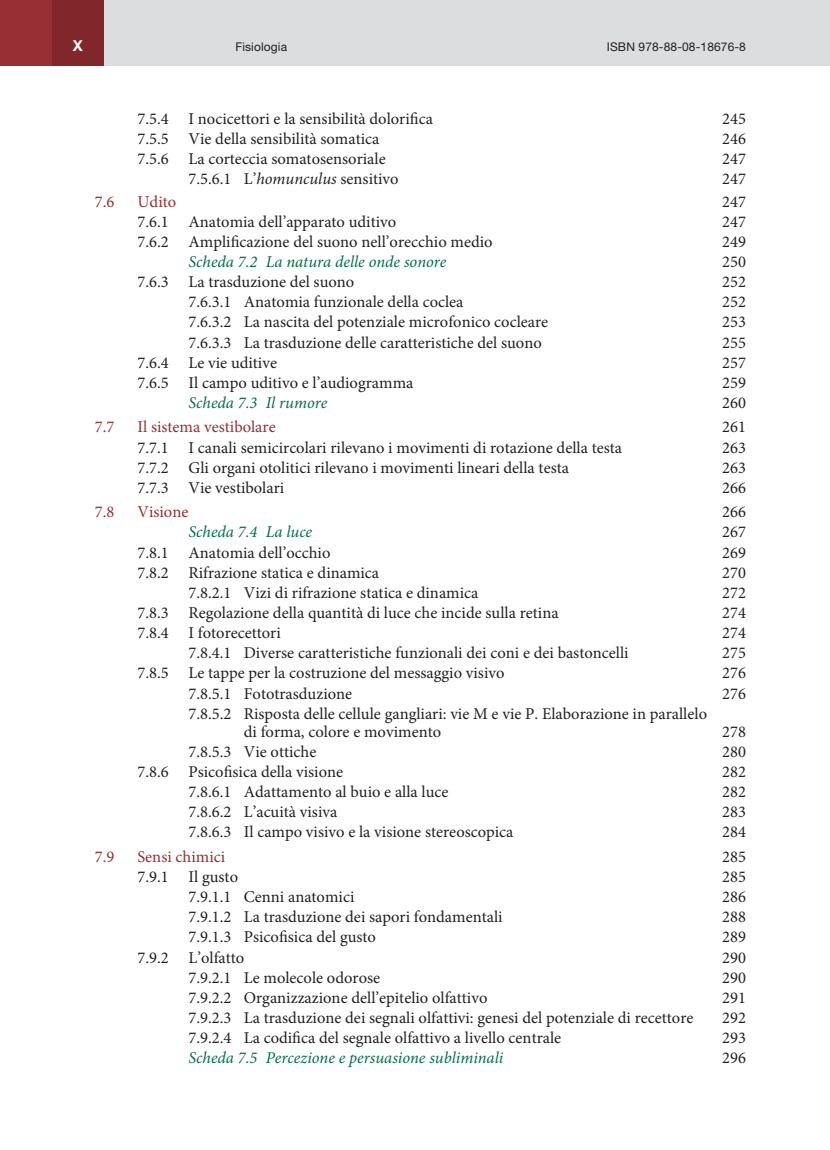
<style>
.page{position:relative;width:830px;height:1150px;background:#fff}
.page>*{position:absolute;margin:0;border:0;box-sizing:border-box;transform-origin:0 0}
.t1{font:16.5px/18px "Minion Pro";color:#231f20}
.t2{font:italic 16.5px "Minion Pro";color:#016f45}
.t3{font:16.5px "Minion Pro";color:#962e33}
.t4{font:700 15px "Helvetica Neue LT Std";color:#fff}
.t5{font:12px "Helvetica Neue LT Std";letter-spacing:.01em;color:#231f20}
.s1{font-style:italic}
</style>
<div class="page">
<div style="left:52px;top:0;width:777px;height:65px;background:#dcdddf"></div>
<div style="left:0;top:0;width:103px;height:65px;background:linear-gradient(to right,#9c3035,#7b252a)"></div>
<p class="t4" style="left:73px;top:37px;width:12px">X</p>
<p class="t5" style="left:235px;top:40px;width:53px">Fisiologia</p>
<p class="t5" style="left:606px;top:40px;width:141px">ISBN 978-88-08-18676-8</p>
<p class="t1" style="left:137px;top:110px;width:297px">7.5.4 I nocicettori e la sensibilità dolorifica</p>
<p class="t1" style="left:722px;top:110px;width:25px">245</p>
<p class="t1" style="left:137px;top:130px;width:243px">7.5.5 Vie della sensibilità somatica</p>
<p class="t1" style="left:722px;top:130px;width:25px">246</p>
<p class="t1" style="left:137px;top:150px;width:250px">7.5.6 La corteccia somatosensoriale</p>
<p class="t1" style="left:722px;top:150px;width:25px">247</p>
<p class="t1" style="left:188px;top:170px;width:211px">7.5.6.1 L’<span class="s1">homunculus</span> sensitivo</p>
<p class="t1" style="left:722px;top:170px;width:25px">247</p>
<p class="t3" style="left:95px;top:190px;width:21px">7.6</p>
<p class="t3" style="left:137px;top:190px;width:40px">Udito</p>
<p class="t1" style="left:722px;top:192px;width:25px">247</p>
<p class="t1" style="left:137px;top:212px;width:260px">7.6.1 Anatomia dell’apparato uditivo</p>
<p class="t1" style="left:722px;top:212px;width:25px">247</p>
<p class="t1" style="left:137px;top:233px;width:356px">7.6.2 Amplificazione del suono nell’orecchio medio</p>
<p class="t1" style="left:722px;top:233px;width:25px">249</p>
<p class="t2" style="left:188px;top:250px;width:259px">Scheda 7.2 La natura delle onde sonore</p>
<p class="t1" style="left:722px;top:253px;width:25px">250</p>
<p class="t1" style="left:137px;top:273px;width:218px">7.6.3 La trasduzione del suono</p>
<p class="t1" style="left:722px;top:273px;width:25px">252</p>
<p class="t1" style="left:188px;top:293px;width:276px">7.6.3.1 Anatomia funzionale della coclea</p>
<p class="t1" style="left:722px;top:293px;width:25px">252</p>
<p class="t1" style="left:188px;top:313px;width:361px">7.6.3.2 La nascita del potenziale microfonico cocleare</p>
<p class="t1" style="left:722px;top:313px;width:25px">253</p>
<p class="t1" style="left:188px;top:333px;width:355px">7.6.3.3 La trasduzione delle caratteristiche del suono</p>
<p class="t1" style="left:722px;top:333px;width:25px">255</p>
<p class="t1" style="left:137px;top:353px;width:141px">7.6.4 Le vie uditive</p>
<p class="t1" style="left:722px;top:353px;width:25px">257</p>
<p class="t1" style="left:137px;top:373px;width:277px">7.6.5 Il campo uditivo e l’audiogramma</p>
<p class="t1" style="left:722px;top:373px;width:25px">259</p>
<p class="t2" style="left:188px;top:391px;width:140px">Scheda 7.3 Il rumore</p>
<p class="t1" style="left:722px;top:394px;width:25px">260</p>
<p class="t3" style="left:95px;top:416px;width:21px">7.7</p>
<p class="t3" style="left:137px;top:416px;width:140px">Il sistema vestibolare</p>
<p class="t1" style="left:722px;top:418px;width:25px">261</p>
<p class="t1" style="left:137px;top:438px;width:486px">7.7.1 I canali semicircolari rilevano i movimenti di rotazione della testa</p>
<p class="t1" style="left:722px;top:438px;width:25px">263</p>
<p class="t1" style="left:137px;top:458px;width:433px">7.7.2 Gli organi otolitici rilevano i movimenti lineari della testa</p>
<p class="t1" style="left:722px;top:458px;width:25px">263</p>
<p class="t1" style="left:137px;top:478px;width:148px">7.7.3 Vie vestibolari</p>
<p class="t1" style="left:722px;top:478px;width:25px">266</p>
<p class="t3" style="left:95px;top:501px;width:21px">7.8</p>
<p class="t3" style="left:137px;top:501px;width:52px">Visione</p>
<p class="t1" style="left:722px;top:503px;width:25px">266</p>
<p class="t2" style="left:188px;top:521px;width:125px">Scheda 7.4 La luce</p>
<p class="t1" style="left:722px;top:523px;width:25px">267</p>
<p class="t1" style="left:137px;top:543px;width:194px">7.8.1 Anatomia dell’occhio</p>
<p class="t1" style="left:722px;top:543px;width:25px">269</p>
<p class="t1" style="left:137px;top:563px;width:243px">7.8.2 Rifrazione statica e dinamica</p>
<p class="t1" style="left:722px;top:563px;width:25px">270</p>
<p class="t1" style="left:188px;top:583px;width:291px">7.8.2.1 Vizi di rifrazione statica e dinamica</p>
<p class="t1" style="left:722px;top:583px;width:25px">272</p>
<p class="t1" style="left:137px;top:603px;width:422px">7.8.3 Regolazione della quantità di luce che incide sulla retina</p>
<p class="t1" style="left:722px;top:603px;width:25px">274</p>
<p class="t1" style="left:137px;top:624px;width:145px">7.8.4 I fotorecettori</p>
<p class="t1" style="left:722px;top:624px;width:25px">274</p>
<p class="t1" style="left:188px;top:644px;width:441px">7.8.4.1 Diverse caratteristiche funzionali dei coni e dei bastoncelli</p>
<p class="t1" style="left:722px;top:644px;width:25px">275</p>
<p class="t1" style="left:137px;top:664px;width:368px">7.8.5 Le tappe per la costruzione del messaggio visivo</p>
<p class="t1" style="left:722px;top:664px;width:25px">276</p>
<p class="t1" style="left:188px;top:684px;width:165px">7.8.5.1 Fototrasduzione</p>
<p class="t1" style="left:722px;top:684px;width:25px">276</p>
<p class="t1" style="left:244px;top:704px;width:464px;text-indent:-55px">7.8.5.2 Risposta delle cellule gangliari: vie M e vie P. Elaborazione in parallelo di forma, colore e movimento</p>
<p class="t1" style="left:722px;top:722px;width:25px">278</p>
<p class="t1" style="left:188px;top:742px;width:129px">7.8.5.3 Vie ottiche</p>
<p class="t1" style="left:722px;top:742px;width:25px">280</p>
<p class="t1" style="left:137px;top:762px;width:207px">7.8.6 Psicofisica della visione</p>
<p class="t1" style="left:722px;top:762px;width:25px">282</p>
<p class="t1" style="left:188px;top:782px;width:261px">7.8.6.1 Adattamento al buio e alla luce</p>
<p class="t1" style="left:722px;top:782px;width:25px">282</p>
<p class="t1" style="left:188px;top:803px;width:150px">7.8.6.2 L’acuità visiva</p>
<p class="t1" style="left:722px;top:803px;width:25px">283</p>
<p class="t1" style="left:188px;top:823px;width:326px">7.8.6.3 Il campo visivo e la visione stereoscopica</p>
<p class="t1" style="left:722px;top:823px;width:25px">284</p>
<p class="t3" style="left:95px;top:845px;width:21px">7.9</p>
<p class="t3" style="left:137px;top:845px;width:89px">Sensi chimici</p>
<p class="t1" style="left:722px;top:847px;width:25px">285</p>
<p class="t1" style="left:137px;top:867px;width:102px">7.9.1 Il gusto</p>
<p class="t1" style="left:722px;top:867px;width:25px">285</p>
<p class="t1" style="left:188px;top:887px;width:167px">7.9.1.1 Cenni anatomici</p>
<p class="t1" style="left:722px;top:887px;width:25px">286</p>
<p class="t1" style="left:188px;top:907px;width:315px">7.9.1.2 La trasduzione dei sapori fondamentali</p>
<p class="t1" style="left:722px;top:907px;width:25px">288</p>
<p class="t1" style="left:188px;top:928px;width:189px">7.9.1.3 Psicofisica del gusto</p>
<p class="t1" style="left:722px;top:928px;width:25px">289</p>
<p class="t1" style="left:137px;top:948px;width:108px">7.9.2 L’olfatto</p>
<p class="t1" style="left:722px;top:948px;width:25px">290</p>
<p class="t1" style="left:188px;top:968px;width:193px">7.9.2.1 Le molecole odorose</p>
<p class="t1" style="left:722px;top:968px;width:25px">290</p>
<p class="t1" style="left:188px;top:988px;width:300px">7.9.2.2 Organizzazione dell’epitelio olfattivo</p>
<p class="t1" style="left:722px;top:988px;width:25px">291</p>
<p class="t1" style="left:188px;top:1008px;width:506px">7.9.2.3 La trasduzione dei segnali olfattivi: genesi del potenziale di recettore</p>
<p class="t1" style="left:722px;top:1008px;width:25px">292</p>
<p class="t1" style="left:188px;top:1028px;width:374px">7.9.2.4 La codifica del segnale olfattivo a livello centrale</p>
<p class="t1" style="left:722px;top:1028px;width:25px">293</p>
<p class="t2" style="left:188px;top:1046px;width:316px">Scheda 7.5 Percezione e persuasione subliminali</p>
<p class="t1" style="left:722px;top:1048px;width:25px">296</p>
</div>
